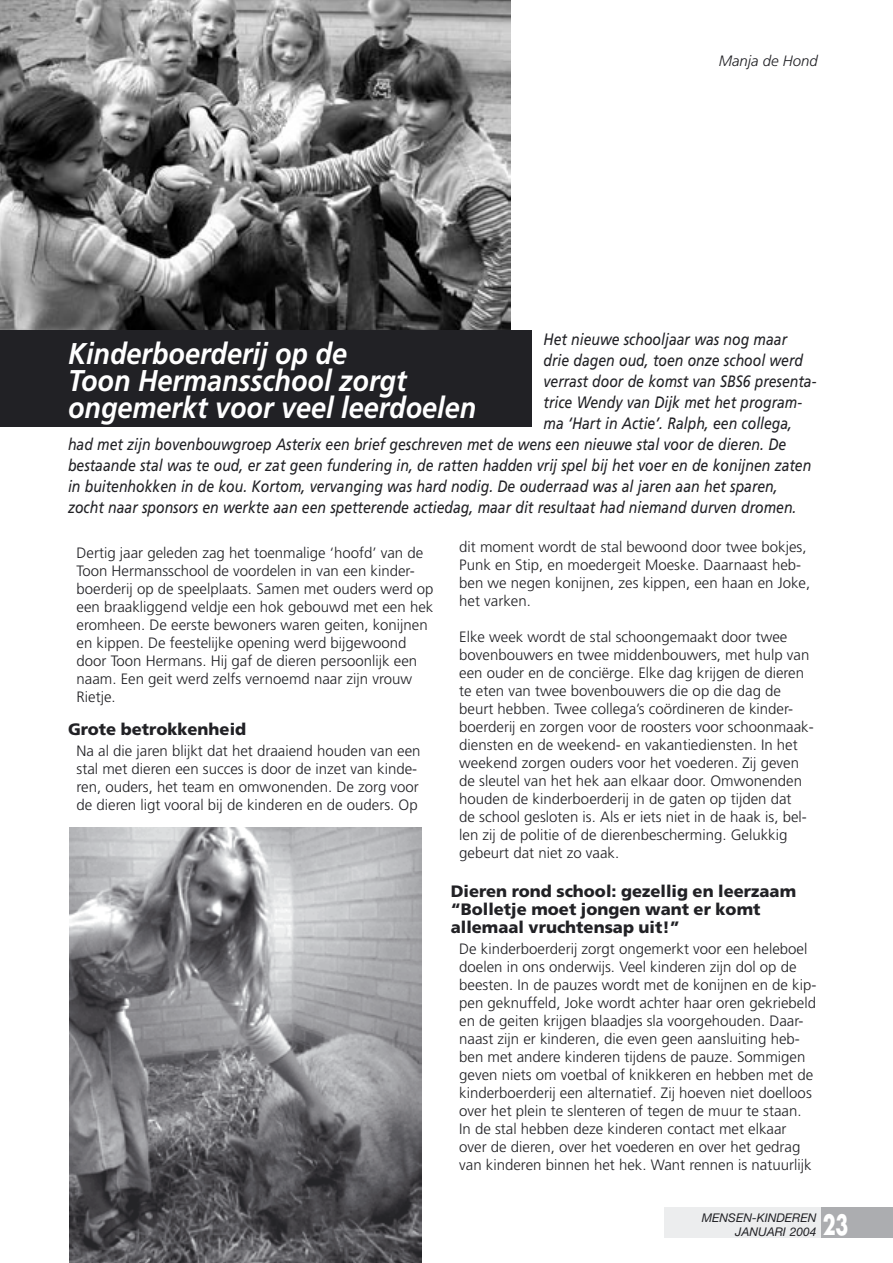
<style>
.page{position:relative;width:893px;height:1263px;background:#fff}
.page>*{position:absolute;margin:0;border:0;box-sizing:border-box;transform-origin:0 0}
._2_subkop{font:italic 700 30px/27px "Frutiger";color:#fff;scale:.9 1}
.Normaal{font:700 27px "Futura";color:#fff;scale:.7 1}
._3_intro{font:italic 16.5px "Frutiger";color:#212125;scale:.85 1}
._5_tussen_kopjes{font:900 16.5px/18px "Frutiger";color:#212125}
.t1{font:300 15px/18px "Frutiger";color:#212125}
._7_schrijver{font:italic 300 15px "Frutiger";color:#212125}
.Normaal-2{font:italic 12px "Helvetica Neue";color:#212125}
</style>
<div class="page">
<div style="left:665px;top:1207px;width:156px;height:31px;background:#ecedee"></div>
<div style="left:821px;top:1207px;width:72px;height:31px;background:#acadb0"></div>
<img style="left:0;top:0;width:511px;height:330px">
<div style="left:0;top:330px;width:531px;height:97px;background:#212125"></div>
<img style="left:69px;top:828px;width:353px;height:435px">
<p class="_7_schrijver" style="left:719px;top:52px;width:101px">Manja de Hond</p>
<p class="_3_intro" style="left:543px;top:329px;width:288px">Het nieuwe schooljaar was nog maar</p>
<p class="_3_intro" style="left:543px;top:350px;width:307px">drie dagen oud, toen onze school werd</p>
<p class="_3_intro" style="left:543px;top:371px;width:322px">verrast door de komst van SBS6 presenta-</p>
<p class="_3_intro" style="left:543px;top:392px;width:306px">trice Wendy van Dijk met het program-</p>
<p class="_3_intro" style="left:543px;top:413px;width:294px">ma ‘Hart in Actie’. Ralph, een collega,</p>
<p class="_3_intro" style="left:68px;top:434px;width:846px">had met zijn bovenbouwgroep Asterix een brief geschreven met de wens een nieuwe stal voor de dieren. De</p>
<p class="_3_intro" style="left:68px;top:455px;width:876px">bestaande stal was te oud, er zat geen fundering in, de ratten hadden vrij spel bij het voer en de konijnen zaten</p>
<p class="_3_intro" style="left:68px;top:476px;width:836px">in buitenhokken in de kou. Kortom, vervanging was hard nodig. De ouderraad was al jaren aan het sparen,</p>
<p class="_3_intro" style="left:68px;top:497px;width:858px">zocht naar sponsors en werkte aan een spetterende actiedag, maar dit resultaat had niemand durven dromen.</p>
<p class="_2_subkop" style="left:68px;top:339px;width:455px">Kinderboerderij op de<br>Toon Hermansschool zorgt ongemerkt voor veel leerdoelen</p>
<p class="t1" style="left:77px;top:544px;width:359px">Dertig jaar geleden zag het toenmalige ‘hoofd’ van de Toon Hermansschool de voordelen in van een kinder&shy;boerderij op de speelplaats. Samen met ouders werd op een braakliggend veldje een hok gebouwd met een hek eromheen. De eerste bewoners waren geiten, konijnen en kippen. De feestelijke opening werd bijgewoond door Toon Hermans. Hij gaf de dieren persoonlijk een naam. Een geit werd zelfs vernoemd naar zijn vrouw Rietje.</p>
<p class="_5_tussen_kopjes" style="left:68px;top:720px;width:180px">Grote betrokkenheid</p>
<p class="t1" style="left:77px;top:742px;width:345px">Na al die jaren blijkt dat het draaiend houden van een stal met dieren een succes is door de inzet van kinde&shy;ren, ouders, het team en omwonenden. De zorg voor de dieren ligt vooral bij de kinderen en de ouders. Op</p>
<p class="t1" style="left:459px;top:538px;width:352px">dit moment wordt de stal bewoond door twee bokjes, Punk en Stip, en moedergeit Moeske. Daarnaast heb&shy;ben we negen konijnen, zes kippen, een haan en Joke, het varken.</p>
<p class="t1" style="left:459px;top:628px;width:356px">Elke week wordt de stal schoongemaakt door twee bovenbouwers en twee middenbouwers, met hulp van een ouder en de conciërge. Elke dag krijgen de dieren te eten van twee bovenbouwers die op die dag de beurt hebben. Twee collega’s coördineren de kinder&shy;boerderij en zorgen voor de roosters voor schoonmaak&shy;diensten en de weekend- en vakantiediensten. In het weekend zorgen ouders voor het voederen. Zij geven de sleutel van het hek aan elkaar door. Omwonenden houden de kinderboerderij in de gaten op tijden dat<br>de school gesloten is. Als er iets niet in de haak is, bel&shy;len zij de politie of de dierenbescherming. Gelukkig gebeurt dat niet zo vaak.</p>
<p class="_5_tussen_kopjes" style="left:451px;top:882px;width:347px">Dieren rond school: gezellig en leerzaam</p>
<p class="_5_tussen_kopjes" style="left:451px;top:900px;width:311px">“Bolletje moet jongen want er komt allemaal vruchtensap uit!”</p>
<p class="t1" style="left:459px;top:940px;width:359px">De kinderboerderij zorgt ongemerkt voor een heleboel doelen in ons onderwijs. Veel kinderen zijn dol op de beesten. In de pauzes wordt met de konijnen en de kip&shy;pen geknuffeld, Joke wordt achter haar oren gekriebeld en de geiten krijgen blaadjes sla voorgehouden. Daar&shy;naast zijn er kinderen, die even geen aansluiting heb&shy;ben met andere kinderen tijdens de pauze. Sommigen geven niets om voetbal of knikkeren en hebben met de kinderboerderij een alternatief. Zij hoeven niet doelloos over het plein te slenteren of tegen de muur te staan.<br>In de stal hebben deze kinderen contact met elkaar over de dieren, over het voederen en over het gedrag van kinderen binnen het hek. Want rennen is natuurlijk</p>
<p class="Normaal-2" style="left:702px;top:1210px;width:116px">MENSEN-KINDEREN</p>
<p class="Normaal-2" style="left:735px;top:1224px;width:83px">JANUARI 2004</p>
<p class="Normaal" style="left:823px;top:1206px;width:38px">23</p>
</div>
